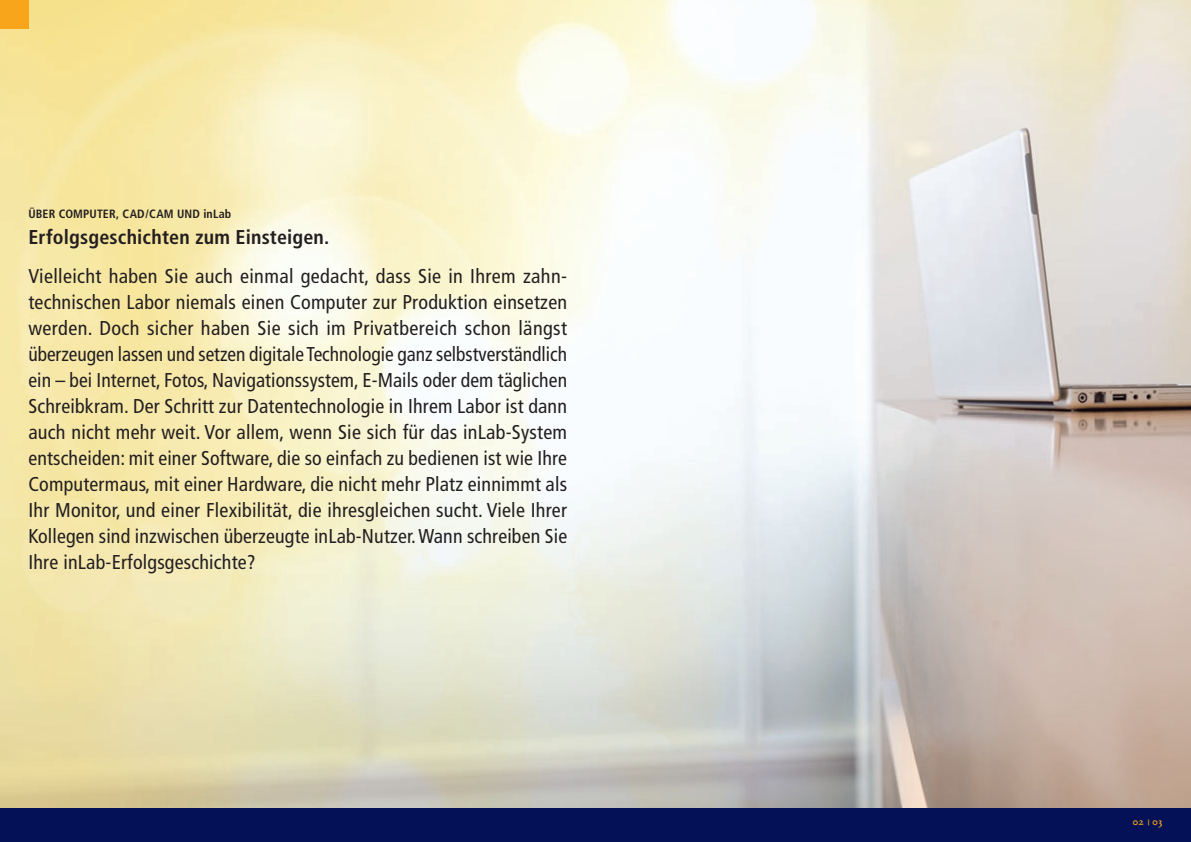
<style>
.page{position:relative;width:1191px;height:842px;background:#fff}
.page>*{position:absolute;margin:0;border:0;box-sizing:border-box;transform-origin:0 0}
.t1{font:condensed 20px/26px "Frutiger";letter-spacing:.01em;color:#231f20;text-align:justify}
.t2{font:700 condensed 20px "Frutiger";letter-spacing:.005em;color:#231f20}
.t3{font:700 condensed 12px "Frutiger";letter-spacing:.01em;color:#231f20}
.t4{font:700 10px "Scala";color:#f9a51b}
.s1{font-size:6px}
</style>
<div class="page">
<div style="left:0;top:808px;width:595px;height:34px;background:#041156"></div>
<div style="left:595px;top:808px;width:596px;height:34px;background:#041156"></div>
<img style="left:0;top:0;width:1191px;height:808px">
<div style="left:0;top:0;width:28px;height:28px;background:#f9a51b"></div>
<p class="t3" style="left:28px;top:209px;width:204px">ÜBER COMPUTER, CAD/CAM UND inLab</p>
<p class="t2" style="left:28px;top:229px;width:302px">Erfolgsgeschichten zum Einsteigen.</p>
<p class="t1" style="left:28px;top:265px;width:540px">Vielleicht haben Sie auch einmal gedacht, dass Sie in Ihrem zahn&shy;technischen Labor niemals einen Computer zur Produktion einsetzen werden. Doch sicher haben Sie sich im Privatbereich schon längst überzeugen lassen und setzen digitale Technologie ganz selbst verständlich ein – bei Internet, Fotos, Navigationssystem, E-Mails oder dem täglichen Schreibkram. Der Schritt zur Datentechnologie in Ihrem Labor ist dann auch nicht mehr weit. Vor allem, wenn Sie sich für das inLab-System entscheiden: mit einer Software, die so einfach zu bedienen ist wie Ihre Computermaus, mit einer Hardware, die nicht mehr Platz einnimmt als Ihr Monitor, und einer Flexibilität, die ihresgleichen sucht. Viele Ihrer Kollegen sind inzwischen überzeugte inLab-Nutzer. Wann schreiben Sie Ihre inLab-Erfolgsgeschichte?</p>
<p class="t4" style="left:1132px;top:818px;width:32px">02 <span class="s1">|</span> 03</p>
</div>
